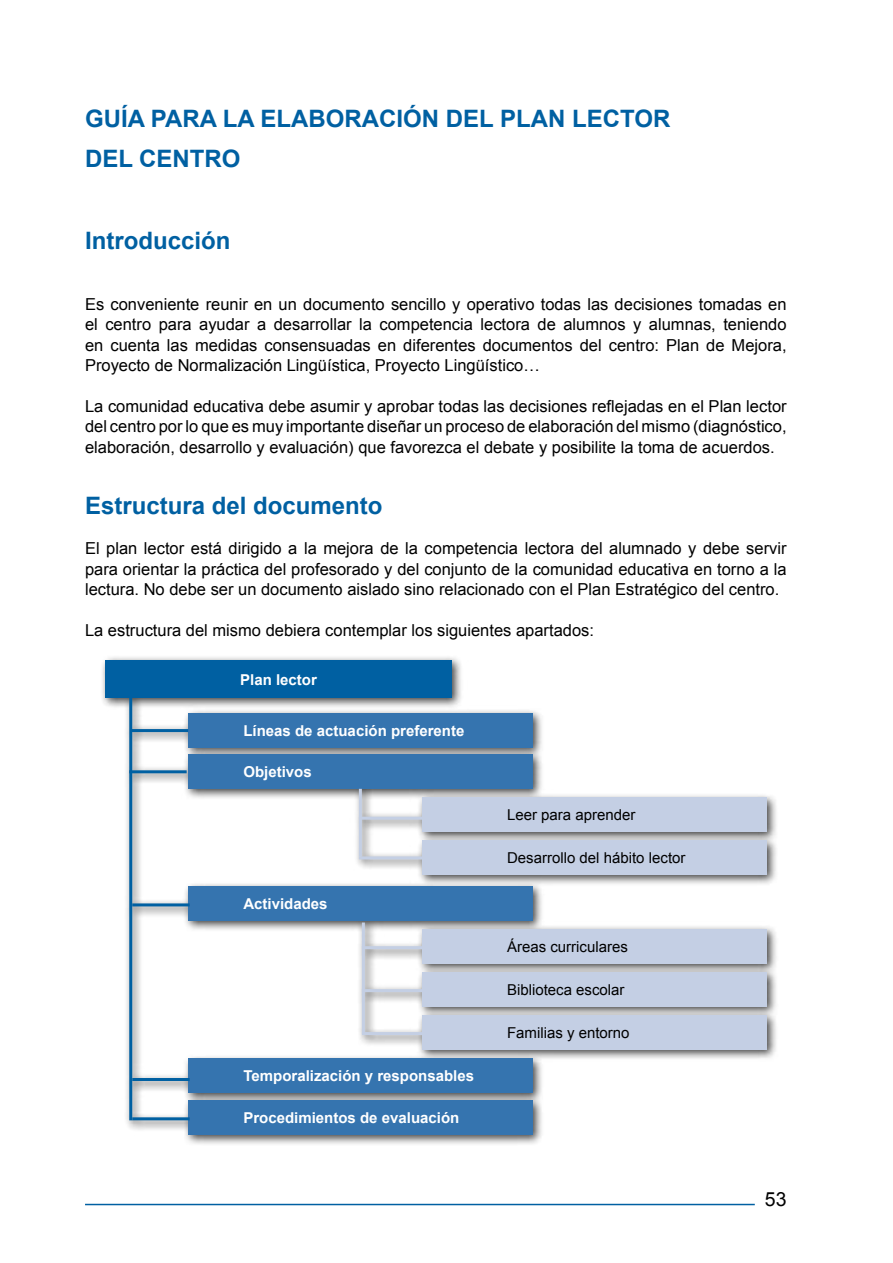
<style>
.page{position:relative;width:893px;height:1263px;background:#fff}
.page>*{position:absolute;margin:0;border:0;box-sizing:border-box;transform-origin:0 0}
.t1{font:700 24px/40.8px "Arial";color:#0060a2}
.t2{font:19.5px "Arial";color:#000}
.t3{font:16.5px/20.4px "Arial";color:#000;text-align:justify}
.t4{font:700 15px "Arial";color:#fff}
.t5{font:15px "Arial";color:#000}
</style>
<div class="page">
<hr style="left:85px;top:1204px;width:670px;height:1px;background:#0060a2">
<div style="left:100px;top:655px;width:678px;height:491px;background:#000;opacity:.75"></div>
<div style="left:422px;top:798px;width:344px;height:34px;background:#c4cfe4"></div>
<div style="left:105px;top:660px;width:347px;height:38px;background:#0060a2"></div>
<div style="left:188px;top:713px;width:345px;height:34px;background:#3574af"></div>
<div style="left:188px;top:755px;width:345px;height:34px;background:#3574af"></div>
<div style="left:188px;top:886px;width:345px;height:34px;background:#3574af"></div>
<div style="left:188px;top:1100px;width:345px;height:34px;background:#3574af"></div>
<div style="left:188px;top:1059px;width:345px;height:34px;background:#3574af"></div>
<div style="left:422px;top:841px;width:344px;height:34px;background:#c4cfe4"></div>
<div style="left:422px;top:929px;width:344px;height:34px;background:#c4cfe4"></div>
<div style="left:422px;top:972px;width:344px;height:34px;background:#c4cfe4"></div>
<div style="left:422px;top:1015px;width:344px;height:34px;background:#c4cfe4"></div>
<hr style="left:129px;top:694px;width:3px;height:426px;background:#0060a2">
<hr style="left:131px;top:729px;width:57px;height:3px;background:#0060a2">
<hr style="left:129px;top:770px;width:58px;height:3px;background:#0060a2">
<hr style="left:132px;top:903px;width:58px;height:3px;background:#0060a2">
<hr style="left:132px;top:1078px;width:58px;height:3px;background:#0060a2">
<hr style="left:132px;top:1117px;width:58px;height:3px;background:#0060a2">
<hr style="left:359px;top:789px;width:3px;height:67px;background:#c4cfe4">
<hr style="left:359px;top:817px;width:63px;height:3px;background:#c4cfe4">
<hr style="left:359px;top:856px;width:63px;height:3px;background:#c4cfe4">
<hr style="left:362px;top:922px;width:3px;height:111px;background:#c4cfe4">
<hr style="left:362px;top:946px;width:63px;height:3px;background:#c4cfe4">
<hr style="left:362px;top:989px;width:63px;height:3px;background:#c4cfe4">
<hr style="left:362px;top:1032px;width:63px;height:3px;background:#c4cfe4">
<h1 class="t1" style="left:85px;top:99px;width:587px">GUÍA PARA LA ELABORACIÓN DEL PLAN LECTOR<br>DEL CENTRO</h1>
<h1 class="t1" style="left:85px;top:221px;width:147px">Introducción</h1>
<p class="t3" style="left:85px;top:294px;width:703px">Es conveniente reunir en un documento sencillo y operativo todas las decisiones tomadas en el centro para ayudar a desarrollar la competencia lectora de alumnos y alumnas, teniendo en cuenta las medidas consensuadas en diferentes documentos del centro: Plan de Mejora, Proyecto de Normalización Lingüística, Proyecto Lingüístico…</p>
<p class="t3" style="left:85px;top:396px;width:703px">La comunidad educativa debe asumir y aprobar todas las decisiones reflejadas en el Plan lector del centro por lo que es muy importante diseñar un proceso de elaboración del mismo (diagnóstico, elaboración, desarrollo y evaluación) que favorezca el debate y posibilite la toma de acuerdos.</p>
<h1 class="t1" style="left:85px;top:486px;width:299px">Estructura del documento</h1>
<p class="t3" style="left:85px;top:538px;width:703px">El plan lector está dirigido a la mejora de la competencia lectora del alumnado y debe servir para orientar la práctica del profesorado y del conjunto de la comunidad educativa en torno a la lectura. No debe ser un documento aislado sino relacionado con el Plan Estratégico del centro.</p>
<p class="t3" style="left:85px;top:620px;width:510px">La estructura del mismo debiera contemplar los siguientes apartados:</p>
<p class="t4" style="left:240px;top:669px;width:78px">Plan lector</p>
<p class="t4" style="left:243px;top:721px;width:222px">Líneas de actuación preferente</p>
<p class="t4" style="left:243px;top:762px;width:70px">Objetivos</p>
<p class="t4" style="left:243px;top:894px;width:86px">Actividades</p>
<p class="t4" style="left:243px;top:1066px;width:232px">Temporalización y responsables</p>
<p class="t4" style="left:243px;top:1108px;width:217px">Procedimientos de evaluación</p>
<p class="t5" style="left:507px;top:805px;width:130px">Leer para aprender</p>
<p class="t5" style="left:507px;top:848px;width:180px">Desarrollo del hábito lector</p>
<p class="t5" style="left:507px;top:936px;width:122px">Áreas curriculares</p>
<p class="t5" style="left:507px;top:979px;width:119px">Biblioteca escolar</p>
<p class="t5" style="left:507px;top:1022px;width:124px">Familias y entorno</p>
<p class="t2" style="left:765px;top:1187px;width:23px">53</p>
</div>
